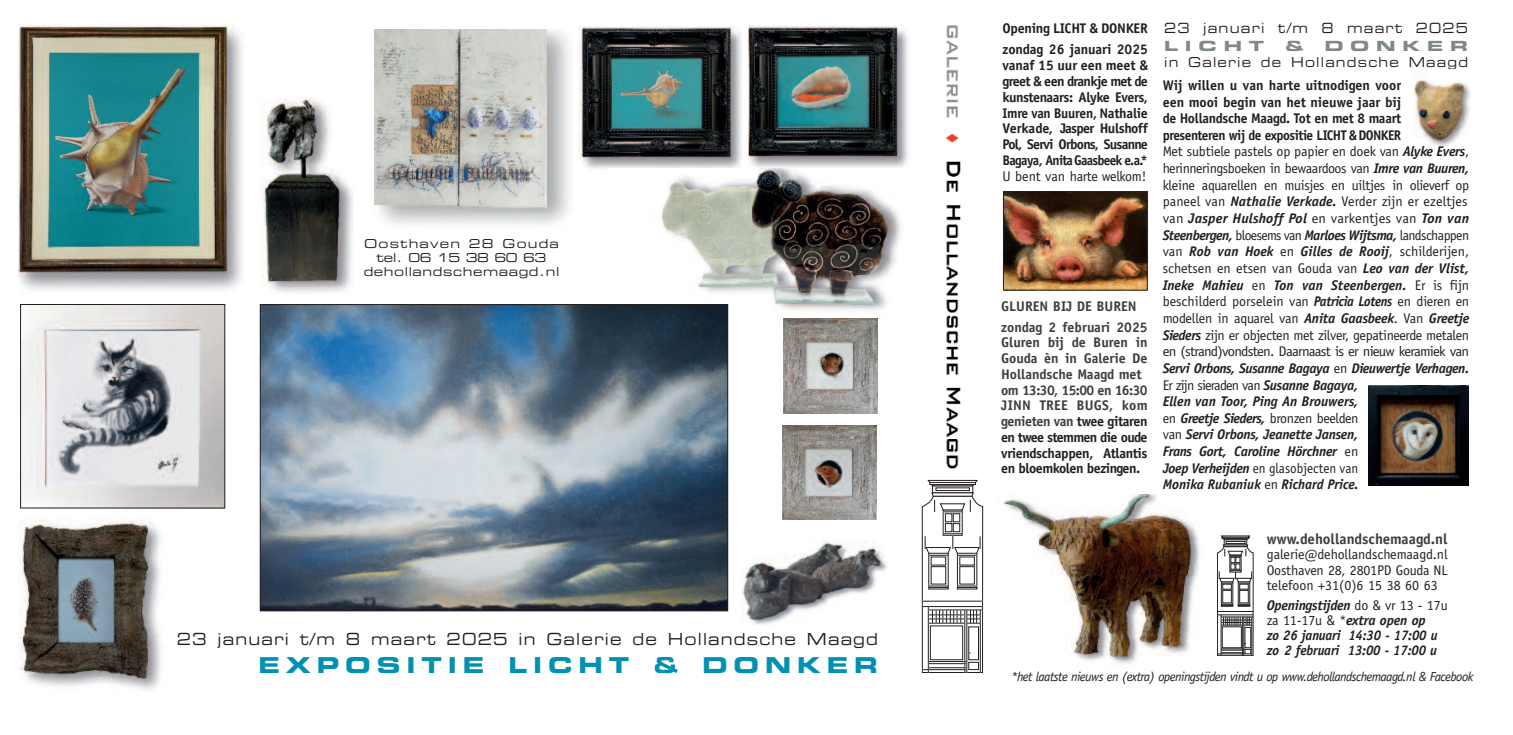
<style>
.page{position:relative;width:1513px;height:735px;background:#fff}
.page>*{position:absolute;margin:0;border:0;box-sizing:border-box;transform-origin:0 0}
.t1{font:21.88px "Eurostile LT Bold Extended Two";letter-spacing:.255em;color:#0091b1;scale:1.05 1}
.t2{font:16.62px "Eurostile LT Extended Two";letter-spacing:.075em;color:#231f20;scale:.9 1}
.t3{font:700 14.88px "Officina Sans LT";letter-spacing:.005em;color:#3e3e3f}
.t4{font:14px/16.6px "Officina Sans LT";letter-spacing:-.02em;color:#231f20}
.t5{font:700 14px/15.8px "Officina Sans LT";letter-spacing:-.02em;color:#3e3e3f}
.t6{font:700 14px/15.8px "Officina Sans LT";letter-spacing:-.04em;color:#231f20;text-align:justify}
.t7{font:italic 700 14px/15px "Officina Sans LT";letter-spacing:-.01em;color:#231f20}
.t8{font:700 14px/21px "Officina Sans LT";letter-spacing:-.015em;color:#231f20}
.t9{font:700 14px/21px "Officina Sans LT";color:#3e3e3f}
.t10{font:14px "Eurostile LT Extended Two";letter-spacing:.095em;color:#231f20;scale:.9 1}
.t11{font:14px "Eurostile LT Bold Extended Two";letter-spacing:.395em;color:#81888b;scale:1.23 1}
.t12{font:13.65px "Eurostile LT Extended Two";letter-spacing:.095em;color:#231f20;scale:.9 1}
.t13{font:italic 13.12px "Officina Sans LT";letter-spacing:-.04em;color:#231f20}
.t14{font:12.25px/14px "Eurostile LT Extended Two";letter-spacing:.05em;color:#231f20;text-align:center}
.s1{color:#231f20}
.s2{font-weight:700}
.s3{font-weight:700;font-style:italic}
.s4{font-weight:400;font-style:normal}
</style>
<div class="page">
<img style="left:740px;top:512px;width:147px;height:113px">
<img style="left:261px;top:98px;width:93px;height:195px">
<img style="left:18px;top:25px;width:224px;height:265px">
<img style="left:945px;top:25px;width:16px;height:444px">
<svg style="left:922px;top:479px;width:61px;height:193px"></svg>
<img style="left:22px;top:306px;width:201px;height:200px">
<div style="left:20px;top:304px;width:205px;height:204px;border:1px solid #231f20"></div>
<img style="left:374px;top:30px;width:195px;height:195px">
<img style="left:578px;top:26px;width:164px;height:143px">
<img style="left:748px;top:26px;width:161px;height:142px">
<img style="left:18px;top:517px;width:143px;height:174px">
<img style="left:609px;top:168px;width:292px;height:172px">
<img style="left:262px;top:306px;width:464px;height:303px">
<div style="left:260px;top:304px;width:468px;height:307px;border:1px solid #231f20"></div>
<img style="left:783px;top:318px;width:94px;height:95px">
<img style="left:783px;top:425px;width:94px;height:94px">
<img style="left:997px;top:494px;width:202px;height:171px">
<svg style="left:1217px;top:535px;width:37px;height:120px"></svg>
<img style="left:1414px;top:71px;width:56px;height:75px">
<img style="left:1005px;top:193px;width:141px;height:95px">
<div style="left:1003px;top:191px;width:145px;height:99px;border:1px solid #231f20"></div>
<img style="left:1369px;top:385px;width:100px;height:100px">
<p class="t14" style="left:364px;top:238px;width:197px">Oosthaven 28 Gouda tel. 06 15 38 60 63 dehollandschemaagd.nl</p>
<p class="t2" style="left:177px;top:632px;width:781px">23 januari t/m 8 maart 2025 in Galerie de Hollandsche Maagd</p>
<h1 class="t1" style="left:258px;top:656px;width:592px">EXPOSITIE LICHT &amp; DONKER</h1>
<p class="t8" style="left:1002px;top:19px;width:147px">Opening LICHT &amp; DONKER zondag 26 januari 2025</p>
<p class="t6" style="left:1002px;top:59px;width:147px">vanaf 15 uur een meet &amp; greet &amp; een drankje met de kunstenaars: Alyke Evers, Imre van Buuren, Nathalie Verkade, Jasper Hulshoff Pol, Servi Orbons, Susanne Bagaya, AnitaGaasbeek e.a.*</p>
<p class="t4" style="left:1002px;top:168px;width:145px">U bent van harte welkom!</p>
<p class="t9" style="left:1001px;top:296px;width:148px">GLUREN BIJ DE BUREN zondag 2 februari 2025</p>
<p class="t5" style="left:1001px;top:335px;width:148px">Gluren bij de Buren in<br>Gouda èn in Galerie De<br>Hollandsche Maagd met om 13:30, 15:00 en 16:30<br>JINN TREE BUGS, kom genieten van <span class="s1">twee gitaren en twee stemmen die oude vriendschappen, Atlantis en bloemkolen bezingen.</span></p>
<p class="t10" style="left:1164px;top:23px;width:339px">23 januari t/m 8 maart 2025</p>
<p class="t11" style="left:1164px;top:41px;width:83px">LICHT</p>
<p class="t11" style="left:1285px;top:41px;width:16px">&amp;</p>
<p class="t11" style="left:1324px;top:41px;width:118px">DONKER</p>
<p class="t12" style="left:1164px;top:57px;width:339px">in Galerie de Hollandsche Maagd</p>
<p class="t4" style="left:1163px;top:78px;width:308px"><span class="s2">Wij willen u van harte uitnodigen voor<br>een mooi begin van het nieuwe jaar bij<br>de Hollandsche Maagd. Tot en met 8 maart<br>presenteren wij de expositie LICHT &amp;DONKER<br></span>Met subtiele pastels op papier en doek van <span class="s3">Alyke Evers</span>, herinneringsboeken in bewaardoos van <span class="s3">Imre van Buuren, </span>kleine aquarellen en muisjes en uiltjes in olieverf op paneel van <span class="s3">Nathalie Verkade.</span> Verder zijn er ezeltjes van <span class="s3">Jasper Hulshoff Pol</span> en varkentjes van <span class="s3">Ton van Steenbergen,</span> bloesems van <span class="s3">Marloes Wijtsma,</span> landschappen van <span class="s3">Rob van Hoek</span> en <span class="s3">Gilles de Rooij</span>, schilderijen, schetsen en etsen van Gouda van <span class="s3">Leo van der Vlist, Ineke Mahieu</span> en <span class="s3">Ton van Steenbergen.</span> Er is fijn beschilderd porselein van <span class="s3">Patricia Lotens</span> en dieren en modellen in aquarel van <span class="s3">Anita Gaasbeek</span>. Van <span class="s3">Greetje Sieders</span> zijn er objecten met zilver, gepatineerde metalen en (strand)vondsten. Daarnaast is er nieuw keramiek van <span class="s3">Servi Orbons, Susanne Bagaya</span> en <span class="s3">Dieuwertje Verhagen.<br></span>Er zijn sieraden van <span class="s3">Susanne Bagaya,<br>Ellen van Toor, Ping An Brouwers,<br></span>en <span class="s3">Greetje Sieders,</span> bronzen beelden<br>van <span class="s3">Servi Orbons, Jeanette Jansen,<br>Frans Gort, Caroline Hörchner</span> en<br><span class="s3">Joep Verheijden</span> en glasobjecten van<br><span class="s3">Monika Rubaniuk</span> en <span class="s3">Richard Price.</span></p>
<p class="t3" style="left:1267px;top:533px;width:182px">www.dehollandschemaagd.nl</p>
<p class="t4" style="left:1267px;top:548px;width:182px;line-height:15px;text-align:justify">galerie@dehollandschemaagd.nl Oosthaven 28, 2801PD Gouda NL telefoon +31(0)6 15 38 60 63</p>
<p class="t7" style="left:1267px;top:598px;width:182px">Openingstijden <span class="s4">do &amp; vr 13 - 17u za 11-17u &amp; *</span>extra open op<br>zo 26 januari 14:30 - 17:00 u zo 2 februari 13:00 - 17:00 u</p>
<p class="t13" style="left:1011px;top:671px;width:464px">*het laatste nieuws en (extra) openingstijden vindt u op www.dehollandschemaagd.nl &amp; Facebook</p>
</div>
